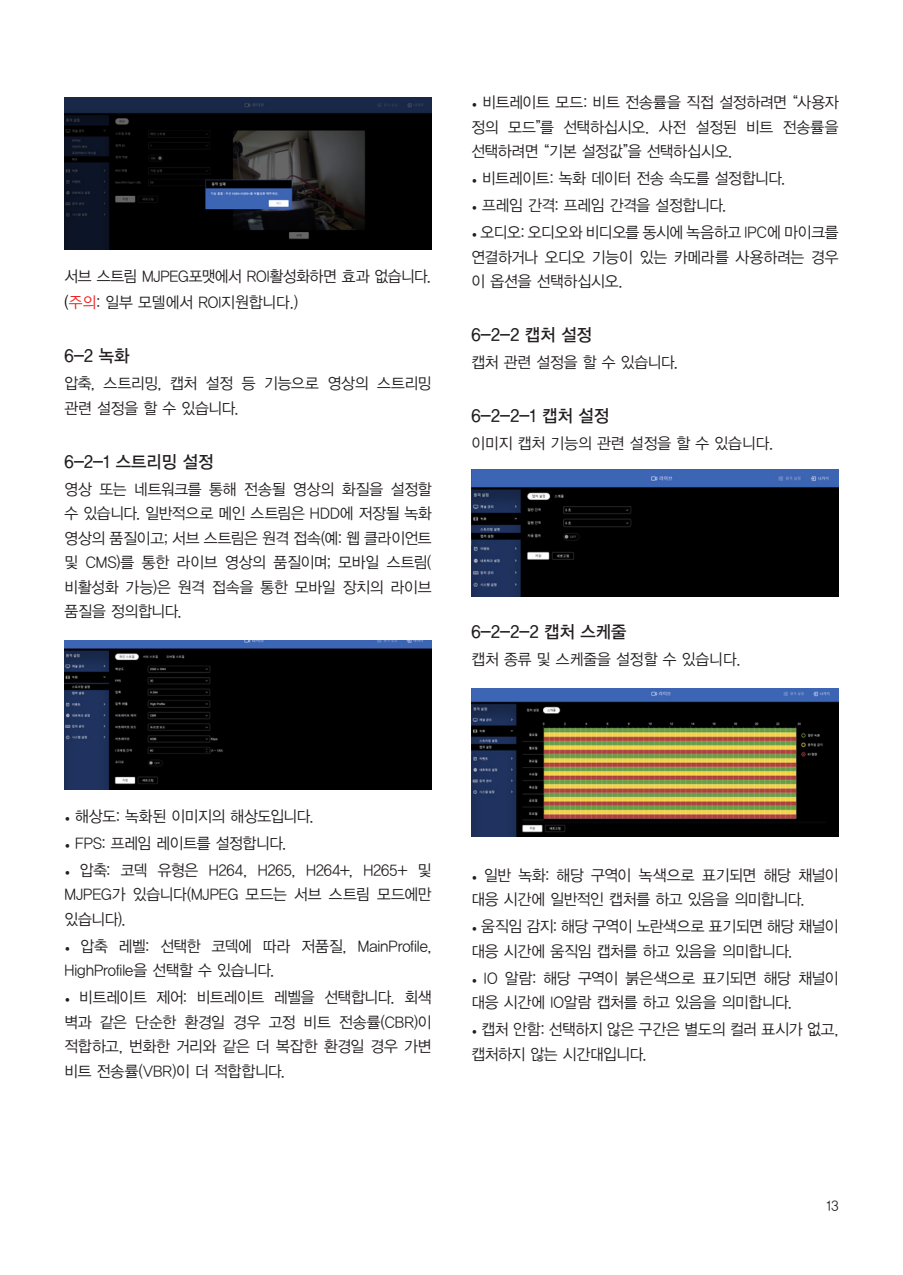
<style>
.page{position:relative;width:903px;height:1275px;background:#fff}
.page>*{position:absolute;margin:0;border:0;box-sizing:border-box;transform-origin:0 0}
.Kor_Body_0{font:17.5px "YDVYGO13";color:#231f20;scale:.95 1}
.Kor_Body_0-2{font:15.75px/24.5px "YDVYGO12";letter-spacing:-.01em;color:#231f20;scale:.95 1}
.Kor_Body_0-3{font:15.75px/24.5px "YDVYGO12";letter-spacing:-.03em;color:#231f20;scale:.95 1}
.t1{font:14px "YDVYGO12";color:#231f20;scale:.95 1}
.s1{color:#040503}
.s2{color:#ee2123}
.s3{font-size:7px}
</style>
<div class="page">
<img style="left:65px;top:640px;width:367px;height:150px">
<img style="left:471px;top:470px;width:368px;height:126px">
<img style="left:472px;top:689px;width:366px;height:147px">
<img style="left:65px;top:97px;width:367px;height:153px">
<p class="Kor_Body_0-2" style="left:64px;top:262px;width:387px">서브 스트림 MJPEG포맷에서 ROI활성화하면 효과 없습니다.</p>
<p class="Kor_Body_0-2" style="left:64px;top:289px;width:247px"><span class="s1">(</span><span class="s2">주의</span>: 일부 모델에서 ROI지원합니다.)</p>
<p class="Kor_Body_0" style="left:64px;top:344px;width:70px">6-2 녹화</p>
<p class="Kor_Body_0-2" style="left:64px;top:370px;width:388px">압축, 스트리밍, 캡처 설정 등 기능으로 영상의 스트리밍 관련 설정을 할 수 있습니다.</p>
<p class="Kor_Body_0" style="left:64px;top:450px;width:158px">6-2-1 스트리밍 설정</p>
<p class="Kor_Body_0-2" style="left:64px;top:476px;width:388px;text-align:justify">영상 또는 네트워크를 통해 전송될 영상의 화질을 설정할 수 있습니다. 일반적으로 메인 스트림은 HDD에 저장될 녹화 영상의 품질이고; 서브 스트림은 원격 접속(예: 웹 클라이언트 및 CMS)를 통한 라이브 영상의 품질이며; 모바일 스트림( 비활성화 가능)은 원격 접속을 통한 모바일 장치의 라이브 품질을 정의합니다.</p>
<p class="Kor_Body_0-2" style="left:471px;top:89px;width:388px;text-align:justify"><span class="s3">●</span> 비트레이트 모드: 비트 전송률을 직접 설정하려면 “사용자 정의 모드”를 선택하십시오. 사전 설정된 비트 전송률을 선택하려면 “기본 설정값”을 선택하십시오.</p>
<p class="Kor_Body_0-2" style="left:471px;top:165px;width:332px"><span class="s3">●</span> 비트레이트: 녹화 데이터 전송 속도를 설정합니다.</p>
<p class="Kor_Body_0-2" style="left:471px;top:192px;width:270px"><span class="s3">●</span> 프레임 간격: 프레임 간격을 설정합니다.</p>
<p class="Kor_Body_0-2" style="left:471px;top:219px;width:388px;text-align:justify"><span class="s3">●</span> 오디오: 오디오와 비디오를 동시에 녹음하고 IPC에 마이크를 연결하거나 오디오 기능이 있는 카메라를 사용하려는 경우 이 옵션을 선택하십시오.</p>
<p class="Kor_Body_0" style="left:471px;top:323px;width:128px">6-2-2 캡처 설정</p>
<p class="Kor_Body_0-2" style="left:471px;top:349px;width:219px">캡처 관련 설정을 할 수 있습니다.</p>
<p class="Kor_Body_0" style="left:471px;top:404px;width:146px">6-2-2-1 캡처 설정</p>
<p class="Kor_Body_0-2" style="left:471px;top:430px;width:319px">이미지 캡처 기능의 관련 설정을 할 수 있습니다.</p>
<p class="Kor_Body_0" style="left:471px;top:620px;width:165px">6-2-2-2 캡처 스케줄</p>
<p class="Kor_Body_0-2" style="left:471px;top:646px;width:285px">캡처 종류 및 스케줄을 설정할 수 있습니다.</p>
<p class="Kor_Body_0-2" style="left:64px;top:803px;width:264px"><span class="s3">●</span> 해상도: 녹화된 이미지의 해상도입니다.</p>
<p class="Kor_Body_0-2" style="left:64px;top:830px;width:235px"><span class="s3">●</span> FPS: 프레임 레이트를 설정합니다.</p>
<p class="Kor_Body_0-2" style="left:64px;top:857px;width:388px;text-align:justify"><span class="s3">●</span> 압축: 코덱 유형은 H264, H265, H264+, H265+ 및 MJPEG가 있습니다(MJPEG 모드는 서브 스트림 모드에만 있습니다).</p>
<p class="Kor_Body_0-2" style="left:64px;top:933px;width:388px"><span class="s3">●</span> 압축 레벨: 선택한 코덱에 따라 저품질, MainProfile,<br>HighProfile을 선택할 수 있습니다.</p>
<p class="Kor_Body_0-2" style="left:64px;top:984px;width:388px;text-align:justify"><span class="s3">●</span> 비트레이트 제어: 비트레이트 레벨을 선택합니다. 회색 벽과 같은 단순한 환경일 경우 고정 비트 전송률(CBR)이 적합하고, 번화한 거리와 같은 더 복잡한 환경일 경우 가변 비트 전송률(VBR)이 더 적합합니다.</p>
<p class="Kor_Body_0-3" style="left:471px;top:862px;width:388px"><span class="s3">●</span> 일반 녹화: 해당 구역이 녹색으로 표기되면 해당 채널이 대응 시간에 일반적인 캡처를 하고 있음을 의미합니다.</p>
<p class="Kor_Body_0-2" style="left:471px;top:913px;width:388px"><span class="s3">●</span> 움직임 감지: 해당 구역이 노란색으로 표기되면 해당 채널이 대응 시간에 움직임 캡처를 하고 있음을 의미합니다.</p>
<p class="Kor_Body_0-2" style="left:471px;top:965px;width:388px"><span class="s3">●</span> IO 알람: 해당 구역이 붉은색으로 표기되면 해당 채널이 대응 시간에 IO알람 캡처를 하고 있음을 의미합니다.</p>
<p class="Kor_Body_0-2" style="left:471px;top:1016px;width:388px"><span class="s3">●</span> 캡처 안함: 선택하지 않은 구간은 별도의 컬러 표시가 없고, 캡처하지 않는 시간대입니다.</p>
<p class="t1" style="left:826px;top:1196px;width:14px">13</p>
</div>
